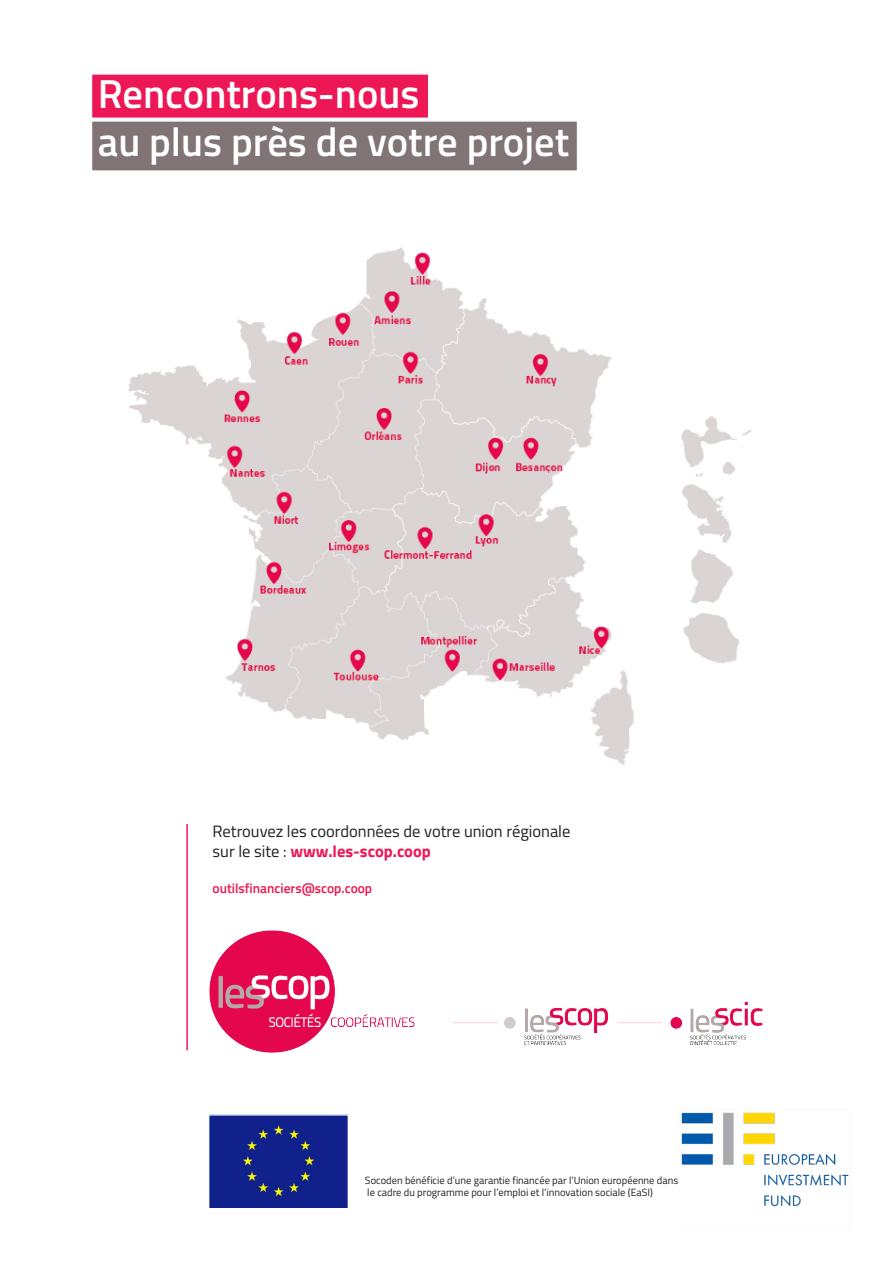
<style>
.page{position:relative;width:893px;height:1263px;background:#fff}
.page>*{position:absolute;margin:0;border:0;box-sizing:border-box;transform-origin:0 0}
.titre_scop{font:600 40.5px "Titillium";color:#fff}
.Site_internet{font:16.5px "Titillium";color:#231f20}
.Site_internet-2{font:700 16.5px "Titillium";color:#ed1756}
.Site_internet-3{font:600 13.5px "Titillium";color:#ed154e}
.Site_internet-4{font:10.5px "Titillium";color:#231f20}
.s1{font-weight:400;color:#231f20}
</style>
<div class="page">
<img style="left:128px;top:247px;width:623px;height:518px">
<img style="left:210px;top:1116px;width:137px;height:91px">
<div style="left:208px;top:1114px;width:141px;height:100px;border:1px solid #fcfcfc"></div>
<img style="left:682px;top:1112px;width:166px;height:95px">
<div style="left:91px;top:73px;width:338px;height:46px;background:#ed1756;border:2px solid #fcfcfc"></div>
<div style="left:91px;top:120px;width:487px;height:52px;background:#807476;border:2px solid #fcfcfc"></div>
<img style="left:186px;top:930px;width:577px;height:123px">
<hr style="left:186px;top:824px;width:2px;height:226px;background:#ed1756">
<p class="titre_scop" style="left:98px;top:64px;width:323px">Rencontrons-nous</p>
<p class="titre_scop" style="left:98px;top:112px;width:473px">au plus près de votre projet</p>
<p class="Site_internet" style="left:213px;top:819px;width:359px">Retrouvez les coordonnées de votre union régionale</p>
<p class="Site_internet-2" style="left:213px;top:839px;width:220px"><span class="s1">sur le site :</span> www.les-scop.coop</p>
<p class="Site_internet-3" style="left:213px;top:878px;width:161px">outilsfinanciers@scop.coop</p>
<p class="Site_internet-4" style="left:365px;top:1172px;width:315px">Socoden bénéficie d’une garantie financée par l’Union européenne dans</p>
<p class="Site_internet-4" style="left:367px;top:1185px;width:287px">le cadre du programme pour l’emploi et l’innovation sociale (EaSI)</p>
</div>
